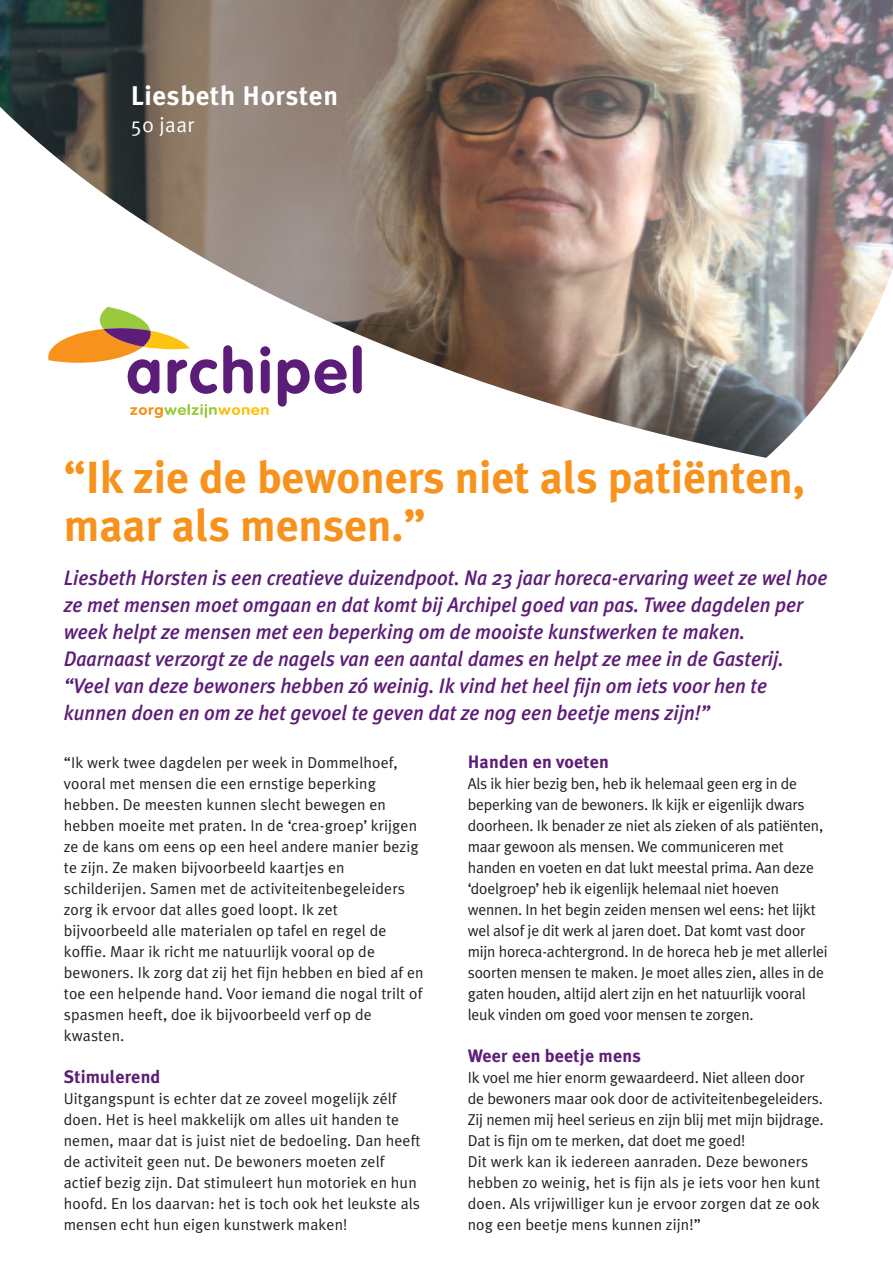
<style>
.page{position:relative;width:893px;height:1263px;background:#fff}
.page>*{position:absolute;margin:0;border:0;box-sizing:border-box;transform-origin:0 0}
.Bodytekst{font:700 45px/48px "Meta Plus";color:#f7931d}
.t1{font:700 27px "Meta Plus";letter-spacing:.025em;color:#fff}
.Bodytekst-2{font:italic 500 21px/27px "Meta Plus";color:#5c1d78;scale:.95 1}
.t2{font:21px "Meta Plus";letter-spacing:.025em;color:#fff}
.Bodytekst-3{font:700 18px "Meta Plus";letter-spacing:.01em;color:#5c1d78}
.Bodytekst-4{font:15.75px/21px "Meta Plus";letter-spacing:.01em;color:#231f20}
.Bodytekst-5{font:15.75px/21px "Meta Plus";letter-spacing:-.01em;color:#231f20}
</style>
<div class="page">
<img style="left:0;top:0;width:893px;height:458px">
<p class="t1" style="left:131px;top:80px;width:209px">Liesbeth Horsten</p>
<p class="t2" style="left:131px;top:113px;width:65px">50 jaar</p>
<p class="Bodytekst" style="left:64px;top:453px;width:742px">“Ik zie de bewoners niet als patiënten, maar als mensen.”</p>
<p class="Bodytekst-2" style="left:64px;top:564px;width:805px">Liesbeth Horsten is een creatieve duizendpoot. Na 23 jaar horeca-ervaring weet ze wel hoe ze met mensen moet omgaan en dat komt bij Archipel goed van pas. Twee dagdelen per week helpt ze mensen met een beperking om de mooiste kunstwerken te maken.<br>Daarnaast verzorgt ze de nagels van een aantal dames en helpt ze mee in de Gasterij. “Veel van deze bewoners hebben zó weinig. Ik vind het heel fijn om iets voor hen te kunnen doen en om ze het gevoel te geven dat ze nog een beetje mens zijn!”</p>
<p class="Bodytekst-4" style="left:64px;top:751px;width:361px">“Ik werk twee dagdelen per week in Dommelhoef, vooral met mensen die een ernstige beperking hebben. De meesten kunnen slecht bewegen en hebben moeite met praten. In de ‘crea-groep’ krijgen ze de kans om eens op een heel andere manier bezig te zijn. Ze maken bijvoorbeeld kaartjes en schilderijen. Samen met de activiteitenbegeleiders zorg ik ervoor dat alles goed loopt. Ik zet bijvoorbeeld alle materialen op tafel en regel de koffie. Maar ik richt me natuurlijk vooral op de bewoners. Ik zorg dat zij het fijn hebben en bied af en toe een helpende hand. Voor iemand die nogal trilt of spasmen heeft, doe ik bijvoorbeeld verf op de kwasten.</p>
<p class="Bodytekst-3" style="left:64px;top:1066px;width:98px">Stimulerend</p>
<p class="Bodytekst-4" style="left:64px;top:1087px;width:358px">Uitgangspunt is echter dat ze zoveel mogelijk zélf doen. Het is heel makkelijk om alles uit handen te nemen, maar dat is juist niet de bedoeling. Dan heeft de activiteit geen nut. De bewoners moeten zelf actief bezig zijn. Dat stimuleert hun motoriek en hun hoofd. En los daarvan: het is toch ook het leukste als mensen echt hun eigen kunstwerk maken!</p>
<p class="Bodytekst-3" style="left:468px;top:751px;width:143px">Handen en voeten</p>
<p class="Bodytekst-5" style="left:468px;top:772px;width:361px">Als ik hier bezig ben, heb ik helemaal geen erg in de beperking van de bewoners. Ik kijk er eigenlijk dwars doorheen. Ik benader ze niet als zieken of als patiënten, maar gewoon als mensen. We communiceren met handen en voeten en dat lukt meestal prima. Aan deze ‘doelgroep’ heb ik eigenlijk helemaal niet hoeven wennen. In het begin zeiden mensen wel eens: het lijkt wel alsof je dit werk al jaren doet. Dat komt vast door mijn horeca-achtergrond. In de horeca heb je met allerlei soorten mensen te maken. Je moet alles zien, alles in de gaten houden, altijd alert zijn en het natuurlijk vooral leuk vinden om goed voor mensen te zorgen.</p>
<p class="Bodytekst-3" style="left:468px;top:1045px;width:175px">Weer een beetje mens</p>
<p class="Bodytekst-5" style="left:468px;top:1066px;width:357px">Ik voel me hier enorm gewaardeerd. Niet alleen door de bewoners maar ook door de activiteitenbegeleiders.<br>Zij nemen mij heel serieus en zijn blij met mijn bijdrage.<br>Dat is fijn om te merken, dat doet me goed!</p>
<p class="Bodytekst-4" style="left:468px;top:1150px;width:354px">Dit werk kan ik iedereen aanraden. Deze bewoners hebben zo weinig, het is fijn als je iets voor hen kunt doen. Als vrijwilliger kun je ervoor zorgen dat ze ook nog een beetje mens kunnen zijn!”</p>
</div>
